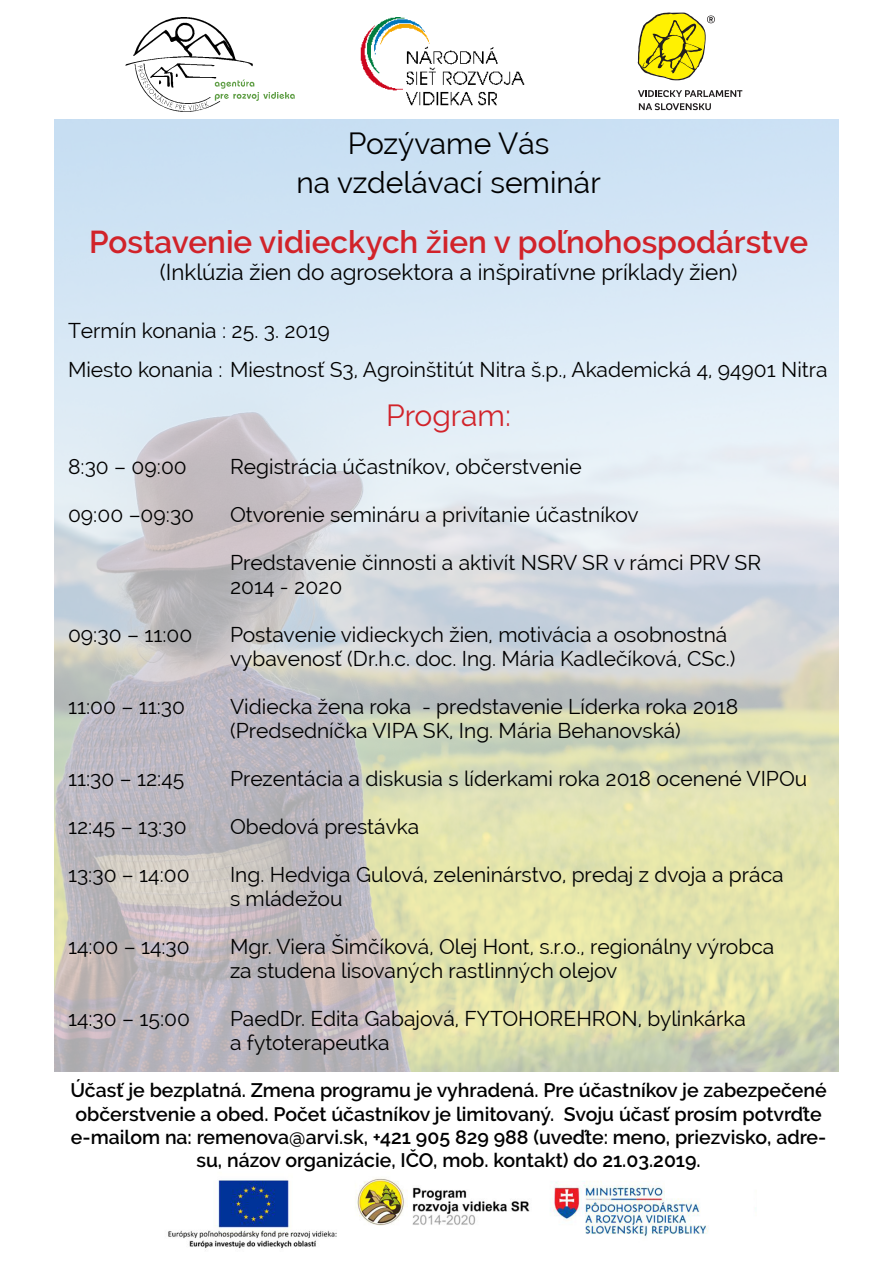
<style>
.page{position:relative;width:893px;height:1263px;background:#fff}
.page>*{position:absolute;margin:0;border:0;box-sizing:border-box;transform-origin:0 0}
.t1{font:600 31.5px "Raleway";color:#d1232a}
.t2{font:30px "Raleway";color:#000}
.t3{font:30px "Raleway";color:#d1232a}
.t4{font:22.5px "Raleway";color:#000}
.t5{font:21px/24px "Raleway";color:#000}
.t6{font:600 19.5px/23.4px "Raleway";color:#000;text-align:center}
</style>
<div class="page">
<img style="left:54px;top:119px;width:785px;height:952px">
<img style="left:168px;top:1178px;width:588px;height:71px">
<img style="left:125px;top:17px;width:170px;height:94px">
<img style="left:360px;top:17px;width:164px;height:89px">
<svg style="left:638px;top:90px;width:104px;height:7px"></svg>
<svg style="left:639px;top:103px;width:72px;height:7px"></svg>
<svg style="left:637px;top:12px;width:78px;height:68px"></svg>
<p class="t2" style="left:348px;top:126px;width:203px">Pozývame Vás</p>
<p class="t2" style="left:296px;top:165px;width:306px">na vzdelávací seminár</p>
<p class="t1" style="left:89px;top:223px;width:720px">Postavenie vidieckych žien v poľnohospodárstve</p>
<p class="t4" style="left:160px;top:259px;width:579px">(Inklúzia žien do agrosektora a inšpiratívne príklady žien)</p>
<p class="t5" style="left:68px;top:319px;width:263px">Termín konania : 25. 3. 2019</p>
<p class="t5" style="left:68px;top:358px;width:761px">Miesto konania : Miestnosť S3, Agroinštitút Nitra š.p., Akademická 4, 94901 Nitra</p>
<p class="t3" style="left:386px;top:398px;width:126px">Program:</p>
<p class="t5" style="left:68px;top:455px;width:120px">8:30 – 09:00</p>
<p class="t5" style="left:230px;top:455px;width:353px">Registrácia účastníkov, občerstvenie</p>
<p class="t5" style="left:68px;top:503px;width:128px">09:00 –09:30</p>
<p class="t5" style="left:230px;top:503px;width:410px">Otvorenie semináru a privítanie účastníkov</p>
<p class="t5" style="left:230px;top:551px;width:533px">Predstavenie činnosti a aktivít NSRV SR v rámci PRV SR<br>2014 - 2020</p>
<p class="t5" style="left:68px;top:623px;width:126px">09:30 – 11:00</p>
<p class="t5" style="left:230px;top:623px;width:507px">Postavenie vidieckych žien, motivácia a osobnostná vybavenosť (Dr.h.c. doc. Ing. Mária Kadlečíková, CSc.)</p>
<p class="t5" style="left:68px;top:695px;width:118px">11:00 – 11:30</p>
<p class="t5" style="left:230px;top:695px;width:510px">Vidiecka žena roka - predstavenie Líderka roka 2018 (Predsedníčka VIPA SK, Ing. Mária Behanovská)</p>
<p class="t5" style="left:68px;top:767px;width:118px">11:30 – 12:45</p>
<p class="t5" style="left:230px;top:767px;width:579px">Prezentácia a diskusia s líderkami roka 2018 ocenené VIPOu</p>
<p class="t5" style="left:68px;top:815px;width:120px">12:45 – 13:30</p>
<p class="t5" style="left:230px;top:815px;width:191px">Obedová prestávka</p>
<p class="t5" style="left:68px;top:863px;width:123px">13:30 – 14:00</p>
<p class="t5" style="left:230px;top:863px;width:555px">Ing. Hedviga Gulová, zeleninárstvo, predaj z dvoja a práca s mládežou</p>
<p class="t5" style="left:68px;top:935px;width:123px">14:00 – 14:30</p>
<p class="t5" style="left:230px;top:935px;width:546px">Mgr. Viera Šimčíková, Olej Hont, s.r.o., regionálny výrobca za studena lisovaných rastlinných olejov</p>
<p class="t5" style="left:68px;top:1007px;width:123px">14:30 – 15:00</p>
<p class="t5" style="left:230px;top:1007px;width:517px">PaedDr. Edita Gabajová, FYTOHOREHRON, bylinkárka</p>
<p class="t5" style="left:230px;top:1031px;width:161px">a fytoterapeutka</p>
<p class="t6" style="left:70px;top:1079px;width:758px">Účasť je bezplatná. Zmena programu je vyhradená. Pre účastníkov je zabezpečené občerstvenie a obed. Počet účastníkov je limitovaný. Svoju účasť prosím potvrďte e-mailom na: remenova@arvi.sk, +421 905 829 988 (uveďte: meno, priezvisko, adre&shy;su, názov organizácie, IČO, mob. kontakt) do 21.03.2019.</p>
</div>
